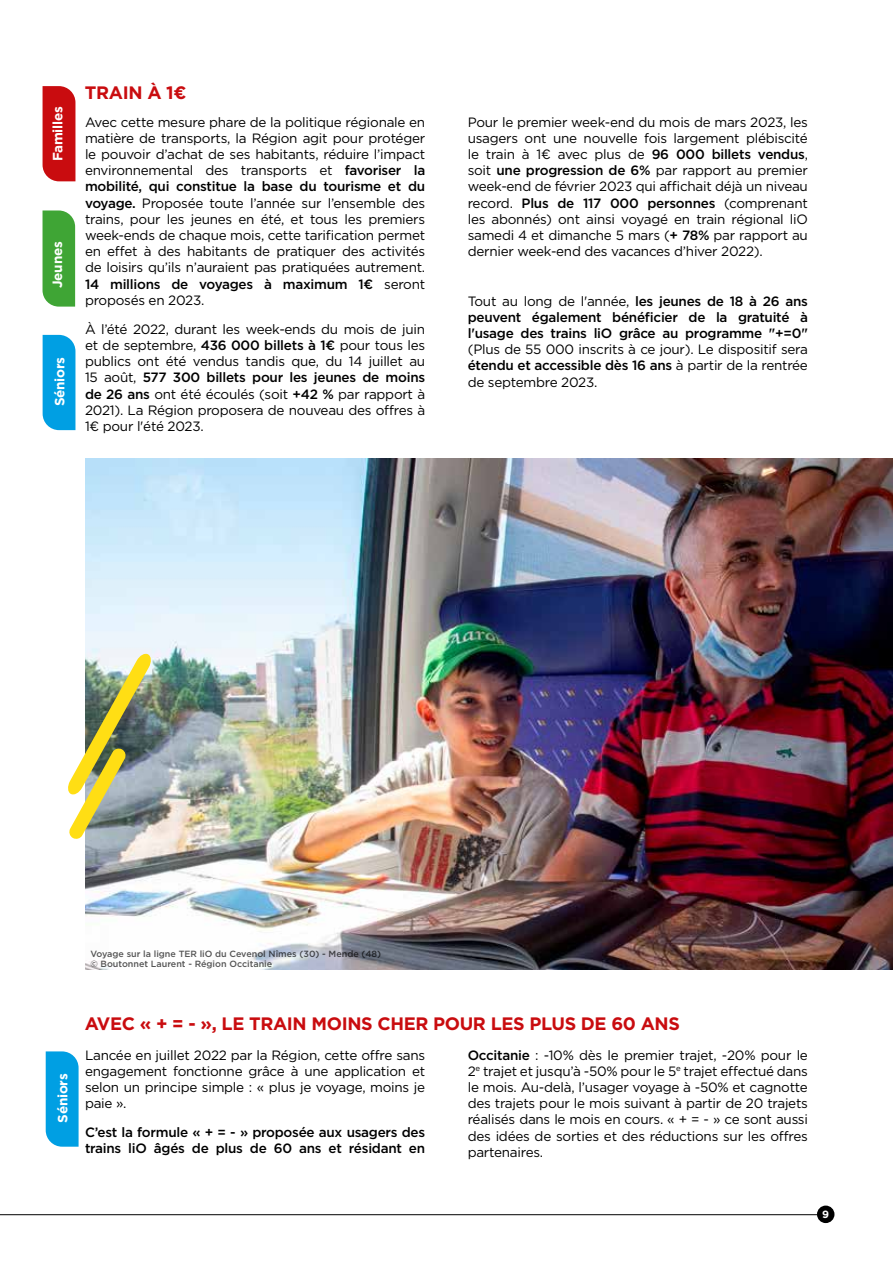
<style>
.page{position:relative;width:893px;height:1263px;background:#fff}
.page>*{position:absolute;margin:0;border:0;box-sizing:border-box;transform-origin:0 0}
.t1{font:700 18px "Gotham";letter-spacing:-.02em;color:#c90c0f}
.t2{font:13.5px/16.2px "Gotham";letter-spacing:-.02em;color:#000;text-align:justify}
.t3{font:500 13.5px/16.2px "Gotham";letter-spacing:-.02em;color:#000;text-align:justify}
.t4{font:700 13.5px "Gotham";letter-spacing:-.02em;color:#fff}
.t5{font:700 10.5px "Gotham";color:#fff}
.t6{font:500 9px/10.8px "Gotham";color:#000}
.s1{font-weight:500}
.s2{font-weight:400}
</style>
<div class="page">
<div style="left:43px;top:335px;width:32px;height:95px;background:#009fe3"></div>
<img style="left:85px;top:459px;width:808px;height:510px">
<img style="left:68px;top:652px;width:84px;height:188px">
<svg style="left:46px;top:1051px;width:33px;height:96px;background:#0ea4e4"></svg>
<div style="left:43px;top:86px;width:32px;height:95px;background:#c90c0f"></div>
<div style="left:43px;top:210px;width:32px;height:97px;background:#3fa535"></div>
<div style="left:817px;top:1205px;width:17px;height:18px;background:#000;border-radius:50%"></div>
<hr style="left:0;top:1214px;width:817px;height:1px;background:#000">
<p class="t4" style="left:49px;top:161px;width:56px;rotate:-90deg">Familles</p>
<p class="t4" style="left:49px;top:288px;width:48px;rotate:-90deg">Jeunes</p>
<p class="t4" style="left:51px;top:406px;width:51px;rotate:-90deg">Séniors</p>
<h1 class="t1" style="left:85px;top:81px;width:103px">TRAIN À 1€</h1>
<p class="t2" style="left:85px;top:113px;width:342px">Avec cette mesure phare de la politique régionale en matière de transports, la Région agit pour protéger le pouvoir d’achat de ses habitants, réduire l’impact environnemental des transports et <span class="s1">favoriser la mobilité, qui constitue la base du tourisme et du voyage.</span> Proposée toute l’année sur l’ensemble des trains, pour les jeunes en été, et tous les premiers week-ends de chaque mois, cette tarification permet en effet à des habitants de pratiquer des activités de loisirs qu’ils n’auraient pas pratiquées autrement.<br><span class="s1">14 millions de voyages à maximum 1€</span> seront proposés en 2023.</p>
<p class="t2" style="left:85px;top:321px;width:342px">À l’été 2022, durant les week-ends du mois de juin et de septembre, <span class="s1">436 000 billets à 1€</span> pour tous les publics ont été vendus tandis que, du 14 juillet au 15 août, <span class="s1">577 300 billets pour les jeunes de moins de 26 ans</span> ont été écoulés (soit <span class="s1">+42 %</span> par rapport à 2021). La Région proposera de nouveau des offres à 1€ pour l'été 2023.</p>
<p class="t2" style="left:468px;top:113px;width:342px">Pour le premier week-end du mois de mars 2023, les usagers ont une nouvelle fois largement plébiscité le train à 1€ avec plus de <span class="s1">96 000 billets vendus</span>, soit <span class="s1">une progression de 6%</span> par rapport au premier week-end de février 2023 qui affichait déjà un niveau record. <span class="s1">Plus de 117 000 personnes</span> (comprenant les abonnés) ont ainsi voyagé en train régional liO samedi 4 et dimanche 5 mars (<span class="s1">+ 78%</span> par rapport au dernier week-end des vacances d’hiver 2022).</p>
<p class="t3" style="left:468px;top:293px;width:342px"><span class="s2">Tout au long de l'année,</span> les jeunes de 18 à 26 ans peuvent également bénéficier de la gratuité à l'usage des trains liO grâce au programme "+=0"</p>
<p class="t2" style="left:468px;top:341px;width:342px">(Plus de 55 000 inscrits à ce jour). Le dispositif sera <span class="s1">étendu et accessible dès 16 ans</span> à partir de la rentrée de septembre 2023.</p>
<p class="t6" style="left:90px;top:948px;width:292px">Voyage sur la ligne TER liO du Cevenol Nîmes (30) - Mende (48) © Boutonnet Laurent - Région Occitanie</p>
<p class="t4" style="left:54px;top:1122px;width:51px;rotate:-90deg">Séniors</p>
<h1 class="t1" style="left:85px;top:1011px;width:597px">AVEC « + = - », LE TRAIN MOINS CHER POUR LES PLUS DE 60 ANS</h1>
<p class="t2" style="left:85px;top:1046px;width:342px">Lancée en juillet 2022 par la Région, cette offre sans engagement fonctionne grâce à une application et selon un principe simple : « plus je voyage, moins je paie ».</p>
<p class="t3" style="left:85px;top:1124px;width:342px">C’est la formule « + = - » proposée aux usagers des trains liO âgés de plus de 60 ans et résidant en</p>
<p class="t2" style="left:468px;top:1046px;width:342px"><span class="s1">Occitanie</span> : -10% dès le premier trajet, -20% pour le 2<sup>e</sup> trajet et jusqu’à -50% pour le 5<sup>e</sup> trajet effectué dans le mois. Au-delà, l’usager voyage à -50% et cagnotte des trajets pour le mois suivant à partir de 20 trajets réalisés dans le mois en cours. « + = - » ce sont aussi des idées de sorties et des réductions sur les offres partenaires.</p>
<p class="t5" style="left:822px;top:1207px;width:8px">9</p>
</div>
